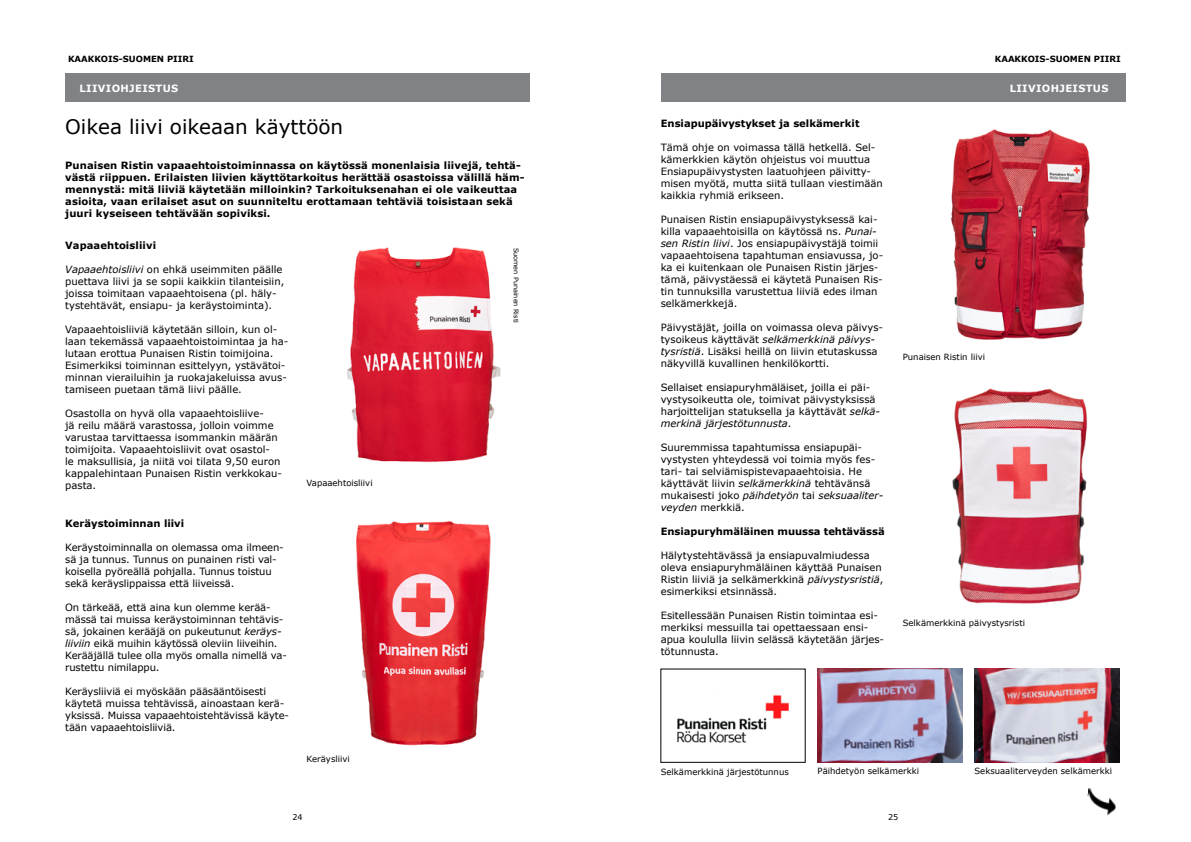
<style>
.page{position:relative;width:1191px;height:842px;background:#fff}
.page>*{position:absolute;margin:0;border:0;box-sizing:border-box;transform-origin:0 0}
.t1{font:20px "Verdana";color:#000}
.t2{font:10px/12px "Verdana";color:#000}
.t3{font:700 10px/12px "Verdana";letter-spacing:.01em;color:#000}
.t4{font:700 10px "Verdana";letter-spacing:.035em;color:#fff}
.t5{font:8.5px "Verdana";color:#000}
.t6{font:700 8.5px "Verdana";color:#000}
.t7{font:8px "Verdana";color:#000}
.t8{font:6.5px "Verdana";color:#000}
.s1{font-style:italic}
</style>
<div class="page">
<div style="left:65px;top:74px;width:465px;height:28px;background:#808285"></div>
<img style="left:347px;top:247px;width:154px;height:215px">
<img style="left:356px;top:521px;width:135px;height:225px">
<div style="left:660px;top:74px;width:465px;height:28px;background:#808285"></div>
<img style="left:950px;top:129px;width:140px;height:211px">
<img style="left:952px;top:388px;width:136px;height:216px">
<img style="left:677px;top:695px;width:112px;height:48px">
<img style="left:1087px;top:788px;width:29px;height:28px">
<img style="left:817px;top:668px;width:145px;height:94px">
<img style="left:974px;top:668px;width:145px;height:94px">
<p class="t6" style="left:68px;top:53px;width:127px">KAAKKOIS-SUOMEN PIIRI</p>
<p class="t4" style="left:80px;top:81px;width:100px">LIIVIOHJEISTUS</p>
<h1 class="t1" style="left:65px;top:113px;width:279px">Oikea liivi oikeaan käyttöön</h1>
<p class="t3" style="left:65px;top:159px;width:461px">Punaisen Ristin vapaaehtoistoiminnassa on käytössä monenlaisia liivejä, tehtä&shy;västä riippuen. Erilaisten liivien käyttötarkoitus herättää osastoissa välillä häm&shy;mennystä: mitä liiviä käytetään milloinkin? Tarkoituksenahan ei ole vaikeuttaa asioita, vaan erilaiset asut on suunniteltu erottamaan tehtäviä toisistaan sekä juuri kyseiseen tehtävään sopiviksi.</p>
<p class="t3" style="left:65px;top:239px;width:92px">Vapaaehtoisliivi</p>
<p class="t2" style="left:65px;top:263px;width:221px"><span class="s1">Vapaaehtoisliivi</span> on ehkä useimmiten päälle puettava liivi ja se sopii kaikkiin tilanteisiin, joissa toimitaan vapaaehtoisena (pl. häly&shy;tystehtävät, ensiapu- ja keräystoiminta).</p>
<p class="t2" style="left:65px;top:323px;width:225px">Vapaaehtoisliiviä käytetään silloin, kun ol&shy;laan tekemässä vapaaehtoistoimintaa ja ha&shy;lutaan erottua Punaisen Ristin toimijoina.<br>Esimerkiksi toiminnan esittelyyn, ystävätoi&shy;minnan vierailuihin ja ruokajakeluissa avus&shy;tamiseen puetaan tämä liivi päälle.</p>
<p class="t2" style="left:65px;top:407px;width:218px">Osastolla on hyvä olla vapaaehtoisliive-<br>jä reilu määrä varastossa, jolloin voimme varustaa tarvittaessa isommankin määrän toimijoita. Vapaaehtoisliivit ovat osastol-<br>le maksullisia, ja niitä voi tilata 9,50 euron kappalehintaan Punaisen Ristin verkkokau&shy;pasta.</p>
<p class="t3" style="left:65px;top:517px;width:120px">Keräystoiminnan liivi</p>
<p class="t2" style="left:65px;top:541px;width:220px">Keräystoiminnalla on olemassa oma ilmeen&shy;sä ja tunnus. Tunnus on punainen risti val&shy;koisella pyöreällä pohjalla. Tunnus toistuu sekä keräyslippaissa että liiveissä.</p>
<p class="t2" style="left:65px;top:601px;width:223px">On tärkeää, että aina kun olemme kerää&shy;mässä tai muissa keräystoiminnan tehtävis&shy;sä, jokainen kerääjä on pukeutunut <span class="s1">keräys&shy;liiviin</span> eikä muihin käytössä oleviin liiveihin.<br>Kerääjällä tulee olla myös omalla nimellä va&shy;rustettu nimilappu.</p>
<p class="t2" style="left:65px;top:685px;width:225px">Keräysliiviä ei myöskään pääsääntöisesti käytetä muissa tehtävissä, ainoastaan kerä&shy;yksissä. Muissa vapaaehtoistehtävissä käyte&shy;tään vapaaehtoisliiviä.</p>
<p class="t5" style="left:306px;top:477px;width:68px">Vapaaehtoisliivi</p>
<p class="t5" style="left:306px;top:753px;width:45px">Keräysliivi</p>
<p class="t8" style="left:521px;top:247px;width:77px;rotate:90deg">Suomen Punainen Risti</p>
<p class="t6" style="left:995px;top:53px;width:127px">KAAKKOIS-SUOMEN PIIRI</p>
<p class="t3" style="left:660px;top:117px;width:200px">Ensiapupäivystykset ja selkämerkit</p>
<p class="t2" style="left:660px;top:141px;width:224px">Tämä ohje on voimassa tällä hetkellä. Sel&shy;kämerkkien käytön ohjeistus voi muuttua Ensiapupäivystysten laatuohjeen päivitty&shy;misen myötä, mutta siitä tullaan viestimään kaikkia ryhmiä erikseen.</p>
<p class="t2" style="left:660px;top:213px;width:224px">Punaisen Ristin ensiapupäivystyksessä kai&shy;killa vapaaehtoisilla on käytössä ns. <span class="s1">Punai&shy;sen Ristin liivi</span>. Jos ensiapupäivystäjä toimii vapaaehtoisena tapahtuman ensiavussa, jo&shy;ka ei kuitenkaan ole Punaisen Ristin järjes&shy;tämä, päivystäessä ei käytetä Punaisen Ris&shy;tin tunnuksilla varustettua liiviä edes ilman selkämerkkejä.</p>
<p class="t2" style="left:660px;top:321px;width:224px">Päivystäjät, joilla on voimassa oleva päivys&shy;tysoikeus käyttävät <span class="s1">selkämerkkinä päivys&shy;tysristiä</span>. Lisäksi heillä on liivin etutaskussa näkyvillä kuvallinen henkilökortti.</p>
<p class="t2" style="left:660px;top:381px;width:221px">Sellaiset ensiapuryhmäläiset, joilla ei päi&shy;vystysoikeutta ole, toimivat päivystyksissä harjoittelijan statuksella ja käyttävät <span class="s1">selkä&shy;merkinä järjestötunnusta</span>.</p>
<p class="t2" style="left:660px;top:441px;width:224px">Suuremmissa tapahtumissa ensiapupäi&shy;vystysten yhteydessä voi toimia myös fes&shy;tari- tai selviämispistevapaaehtoisia. He käyttävät liivin <span class="s1">selkämerkkinä</span> tehtävänsä mukaisesti joko <span class="s1">päihdetyön</span> tai <span class="s1">seksuaaliter&shy;veyden</span> merkkiä.</p>
<p class="t3" style="left:660px;top:525px;width:225px">Ensiapuryhmäläinen muussa tehtävässä</p>
<p class="t2" style="left:660px;top:549px;width:224px">Hälytystehtävässä ja ensiapuvalmiudessa oleva ensiapuryhmäläinen käyttää Punaisen Ristin liiviä ja selkämerkkinä <span class="s1">päivystysristiä</span>, esimerkiksi etsinnässä.</p>
<p class="t2" style="left:660px;top:609px;width:225px">Esitellessään Punaisen Ristin toimintaa esi&shy;merkiksi messuilla tai opettaessaan ensi&shy;apua koululla liivin selässä käytetään järjes&shy;tötunnusta.</p>
<p class="t4" style="left:1009px;top:81px;width:100px">LIIVIOHJEISTUS</p>
<p class="t5" style="left:902px;top:351px;width:84px">Punaisen Ristin liivi</p>
<p class="t5" style="left:902px;top:617px;width:124px">Selkämerkkinä päivystysristi</p>
<p class="t5" style="left:660px;top:766px;width:130px">Selkämerkkinä järjestötunnus</p>
<p class="t5" style="left:817px;top:765px;width:103px">Päihdetyön selkämerkki</p>
<p class="t5" style="left:974px;top:765px;width:139px">Seksuaaliterveyden selkämerkki</p>
<p class="t7" style="left:292px;top:812px;width:12px">24</p>
<p class="t7" style="left:888px;top:812px;width:12px">25</p>
</div>
